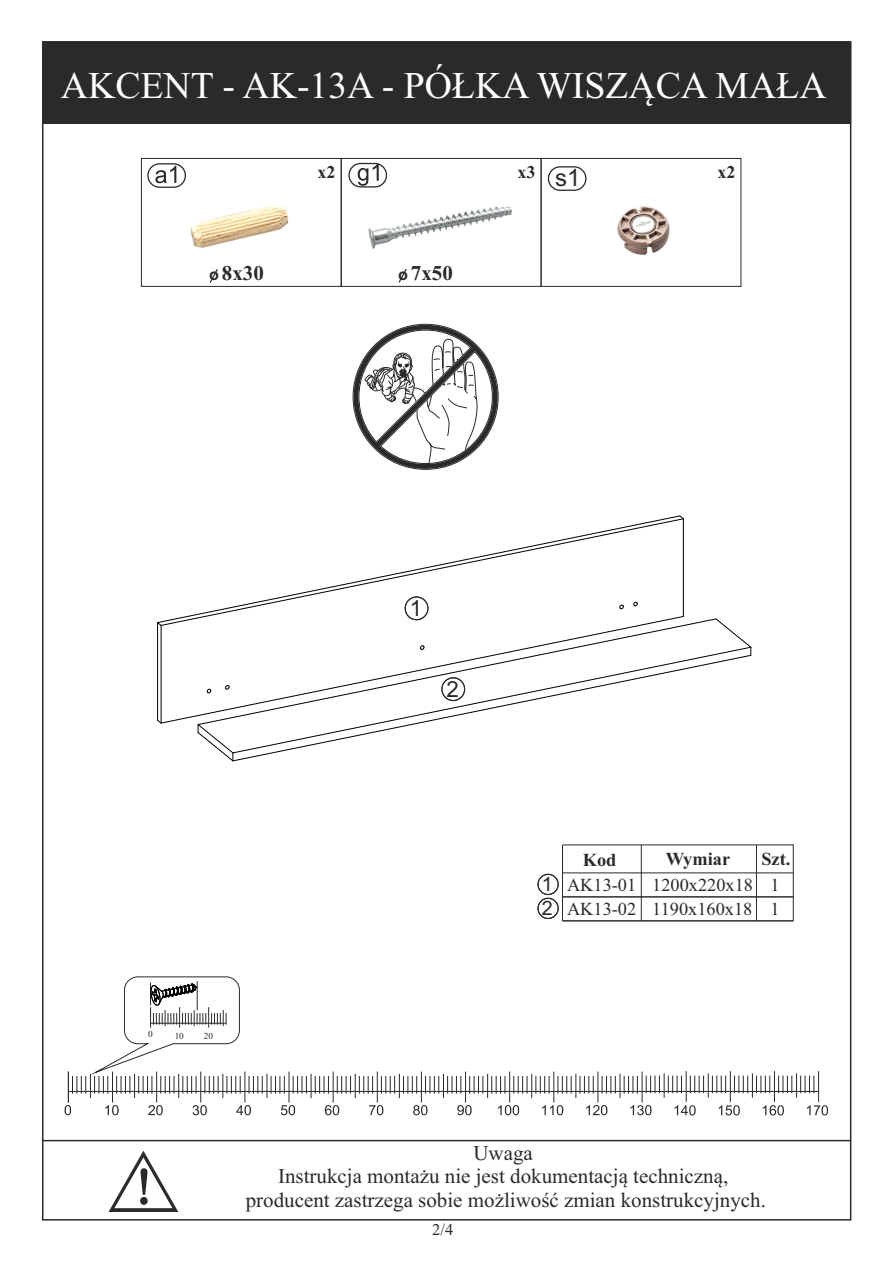
<style>
.page{position:relative;width:893px;height:1263px;background:#fff}
.page>*{position:absolute;margin:0;border:0;box-sizing:border-box;transform-origin:0 0}
.t1{font:37.8px "Times New Roman";color:#fefefe}
.t2{font:24px "Arial";color:#2b2a29}
.t3{font:22.2px "Arial";color:#2b2a29}
.t4{font:21px/23.2px "Times New Roman";color:#2b2a29;text-align:center}
.t5{font:700 21px "Times New Roman";color:#2b2a29}
.t6{font:18.3px/23.4px "Times New Roman";color:#2b2a29;text-align:right}
.t7{font:700 18.3px "Times New Roman";color:#2b2a29}
.t8{font:700 18px "Times New Roman";color:#2b2a29}
.t9{font:16.5px "Times New Roman";color:#2b2a29}
.t10{font:9.3px "Times New Roman";color:#2b2a29}
.s1{font-family:"Arial";font-size:16.2px}
.s2{font-family:"Arial";font-size:19.8px}
</style>
<div class="page">
<div style="left:42px;top:42px;width:809px;height:82px;background:#2b2a29"></div>
<div style="left:537px;top:874px;width:22px;height:21px;background:#fefefe;border:1px solid #2b2a29;border-radius:50%"></div>
<div style="left:537px;top:874px;width:22px;height:21px;border:1px solid #2b2a29;border-radius:50%"></div>
<hr style="left:562px;top:873px;width:231px;height:1px;background:#2b2a29">
<hr style="left:641px;top:845px;width:1px;height:76px;background:#2b2a29">
<hr style="left:562px;top:845px;width:231px;height:1px;background:#2b2a29">
<hr style="left:756px;top:845px;width:1px;height:76px;background:#2b2a29">
<hr style="left:562px;top:845px;width:1px;height:76px;background:#2b2a29">
<hr style="left:793px;top:844px;width:1px;height:77px;background:#2b2a29">
<div style="left:537px;top:898px;width:22px;height:21px;background:#fefefe;border:1px solid #2b2a29;border-radius:50%"></div>
<div style="left:537px;top:898px;width:22px;height:21px;border:1px solid #2b2a29;border-radius:50%"></div>
<hr style="left:562px;top:897px;width:231px;height:1px;background:#2b2a29">
<hr style="left:562px;top:920px;width:231px;height:1px;background:#2b2a29">
<hr style="left:43px;top:1140px;width:808px;height:1px;background:#2b2a29">
<svg style="left:108px;top:1151px;width:71px;height:61px"></svg>
<hr style="left:112px;top:1071px;width:1px;height:31px;background:#2b2a29">
<hr style="left:156px;top:1071px;width:1px;height:31px;background:#2b2a29">
<hr style="left:200px;top:1071px;width:1px;height:31px;background:#2b2a29">
<hr style="left:244px;top:1071px;width:1px;height:31px;background:#2b2a29">
<hr style="left:289px;top:1071px;width:1px;height:31px;background:#2b2a29">
<hr style="left:333px;top:1071px;width:1px;height:31px;background:#2b2a29">
<hr style="left:377px;top:1071px;width:1px;height:31px;background:#2b2a29">
<hr style="left:421px;top:1071px;width:1px;height:31px;background:#2b2a29">
<hr style="left:465px;top:1071px;width:1px;height:31px;background:#2b2a29">
<hr style="left:509px;top:1071px;width:1px;height:31px;background:#2b2a29">
<hr style="left:553px;top:1071px;width:1px;height:31px;background:#2b2a29">
<hr style="left:597px;top:1071px;width:1px;height:31px;background:#2b2a29">
<hr style="left:642px;top:1071px;width:1px;height:31px;background:#2b2a29">
<hr style="left:686px;top:1071px;width:1px;height:31px;background:#2b2a29">
<hr style="left:730px;top:1071px;width:1px;height:31px;background:#2b2a29">
<hr style="left:774px;top:1071px;width:1px;height:31px;background:#2b2a29">
<hr style="left:818px;top:1071px;width:1px;height:31px;background:#2b2a29">
<hr style="left:68px;top:1071px;width:1px;height:31px;background:#2b2a29">
<svg style="left:72px;top:976px;width:169px;height:122px"></svg>
<svg style="left:249px;top:1074px;width:36px;height:24px"></svg>
<svg style="left:293px;top:1074px;width:36px;height:24px"></svg>
<svg style="left:337px;top:1074px;width:36px;height:24px"></svg>
<svg style="left:381px;top:1074px;width:36px;height:24px"></svg>
<svg style="left:425px;top:1074px;width:36px;height:24px"></svg>
<svg style="left:469px;top:1074px;width:37px;height:24px"></svg>
<svg style="left:513px;top:1074px;width:37px;height:24px"></svg>
<svg style="left:557px;top:1074px;width:37px;height:24px"></svg>
<svg style="left:602px;top:1074px;width:36px;height:24px"></svg>
<svg style="left:646px;top:1073px;width:36px;height:25px"></svg>
<svg style="left:690px;top:1073px;width:36px;height:25px"></svg>
<svg style="left:734px;top:1073px;width:36px;height:25px"></svg>
<svg style="left:778px;top:1073px;width:36px;height:25px"></svg>
<hr style="left:68px;top:1091px;width:751px;height:1px;background:#2b2a29">
<svg style="left:65px;top:1105px;width:6px;height:10px"></svg>
<svg style="left:105px;top:1105px;width:14px;height:10px"></svg>
<svg style="left:148px;top:1105px;width:15px;height:10px"></svg>
<svg style="left:193px;top:1105px;width:14px;height:10px"></svg>
<svg style="left:236px;top:1105px;width:15px;height:10px"></svg>
<svg style="left:281px;top:1105px;width:14px;height:10px"></svg>
<svg style="left:325px;top:1105px;width:14px;height:10px"></svg>
<svg style="left:369px;top:1105px;width:14px;height:10px"></svg>
<svg style="left:413px;top:1105px;width:14px;height:10px"></svg>
<svg style="left:457px;top:1105px;width:15px;height:10px"></svg>
<svg style="left:498px;top:1105px;width:21px;height:10px"></svg>
<svg style="left:542px;top:1105px;width:21px;height:10px"></svg>
<svg style="left:586px;top:1105px;width:21px;height:10px"></svg>
<svg style="left:630px;top:1105px;width:21px;height:10px"></svg>
<svg style="left:674px;top:1105px;width:22px;height:10px"></svg>
<svg style="left:719px;top:1105px;width:21px;height:10px"></svg>
<svg style="left:763px;top:1105px;width:21px;height:10px"></svg>
<svg style="left:807px;top:1105px;width:21px;height:10px"></svg>
<svg style="left:353px;top:324px;width:145px;height:146px"></svg>
<div style="left:141px;top:158px;width:200px;height:129px;border:1px solid #2b2a29"></div>
<img style="left:190px;top:205px;width:99px;height:43px">
<svg style="left:147px;top:163px;width:39px;height:25px"></svg>
<svg style="left:155px;top:166px;width:21px;height:17px"></svg>
<svg style="left:209px;top:269px;width:9px;height:14px"></svg>
<div style="left:341px;top:158px;width:200px;height:129px;border:1px solid #2b2a29"></div>
<svg style="left:348px;top:163px;width:39px;height:25px"></svg>
<svg style="left:358px;top:163px;width:21px;height:23px"></svg>
<img style="left:368px;top:206px;width:144px;height:43px">
<svg style="left:398px;top:268px;width:9px;height:15px"></svg>
<div style="left:548px;top:166px;width:38px;height:25px;background:#fefefe;border:1px solid #2b2a29;border-radius:12px"></div>
<div style="left:541px;top:158px;width:200px;height:129px;border:1px solid #2b2a29"></div>
<img style="left:617px;top:206px;width:53px;height:49px">
<svg style="left:197px;top:725px;width:37px;height:37px"></svg>
<svg style="left:232px;top:655px;width:519px;height:106px"></svg>
<svg style="left:197px;top:618px;width:520px;height:107px"></svg>
<svg style="left:715px;top:618px;width:37px;height:37px"></svg>
<svg style="left:158px;top:515px;width:522px;height:108px"></svg>
<hr style="left:157px;top:622px;width:1px;height:98px;background:#000">
<hr style="left:683px;top:519px;width:1px;height:97px;background:#000">
<svg style="left:160px;top:616px;width:524px;height:108px"></svg>
<svg style="left:207px;top:689px;width:4px;height:4px"></svg>
<svg style="left:225px;top:685px;width:5px;height:5px"></svg>
<svg style="left:420px;top:645px;width:5px;height:6px"></svg>
<svg style="left:619px;top:604px;width:5px;height:5px"></svg>
<svg style="left:633px;top:602px;width:5px;height:5px"></svg>
<h1 class="t1" style="left:61px;top:72px;width:767px">AKCENT - AK-13A - PÓŁKA WISZĄCA MAŁA</h1>
<p class="t5" style="left:209px;top:266px;width:56px"><span class="s1">o</span> 8x30</p>
<p class="t8" style="left:318px;top:166px;width:19px">x2</p>
<p class="t5" style="left:398px;top:266px;width:56px"><span class="s1">o</span> 7x50</p>
<p class="t8" style="left:517px;top:166px;width:19px">x3</p>
<p class="t2" style="left:555px;top:169px;width:27px">s1</p>
<p class="t8" style="left:717px;top:166px;width:19px">x2</p>
<p class="t10" style="left:148px;top:1030px;width:6px">0</p>
<p class="t10" style="left:175px;top:1033px;width:11px">10</p>
<p class="t10" style="left:204px;top:1033px;width:11px">20</p>
<p class="t3" style="left:410px;top:600px;width:14px">1</p>
<p class="t3" style="left:446px;top:681px;width:14px">2</p>
<p class="t7" style="left:583px;top:853px;width:35px">Kod</p>
<p class="t7" style="left:666px;top:853px;width:66px">Wymiar</p>
<p class="t7" style="left:761px;top:853px;width:31px">Szt.</p>
<p class="t6" style="left:542px;top:875px;width:239px">1<br><span class="s2">2</span> AK13-02 1190x160x18 1</p>
<p class="t6" style="left:542px;top:875px;width:213px"><span class="s2">1</span> AK13-01 1200x220x18</p>
<p class="t4" style="left:246px;top:1143px;width:522px">Uwaga<br>Instrukcja montażu nie jest dokumentacją techniczną, producent zastrzega sobie możliwość zmian konstrukcyjnych.</p>
<p class="t9" style="left:432px;top:1223px;width:23px">2/4</p>
</div>
